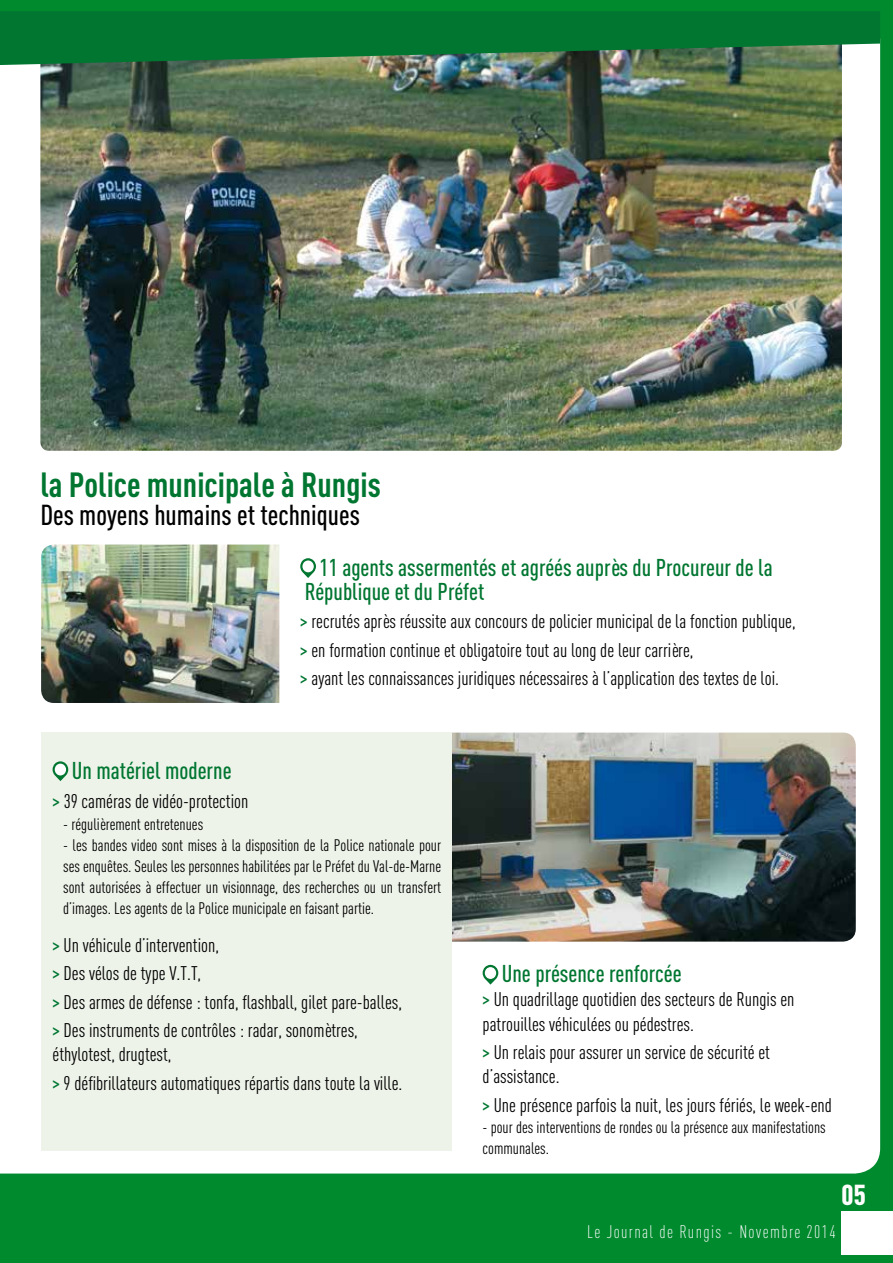
<style>
.page{position:relative;width:893px;height:1263px;background:#008a2e}
.page>*{position:absolute;margin:0;border:0;box-sizing:border-box;transform-origin:0 0}
.t1{font:700 34.5px "DIN Cond";color:#007631}
.t2{font:500 28.5px "DIN Cond";color:#000}
.t3{font:900 28.5px "DIN Cond";color:#fff}
.t4{font:500 24px/24px "DIN Cond";color:#007631}
.t5{font:19.5px/28.5px "DIN Cond";color:#000}
.t6{font:300 18px "DIN Cond";letter-spacing:.075em;color:#fff}
.t7{font:16.5px/21px "DIN Cond";color:#000}
.s1{font-weight:500;color:#007631}
</style>
<div class="page">
<div style="left:0;top:65px;width:880px;height:1108px;background:#fff"></div>
<img style="left:40px;top:65px;width:802px;height:386px">
<div style="left:842px;top:1211px;width:51px;height:43px;background:#fff"></div>
<svg style="left:0;top:11px;width:880px;height:54px;fill:#007631"></svg>
<svg style="left:300px;top:558px;width:16px;height:20px"></svg>
<svg style="left:483px;top:965px;width:15px;height:19px"></svg>
<img style="left:452px;top:732px;width:404px;height:209px">
<img style="left:41px;top:544px;width:238px;height:159px">
<div style="left:41px;top:732px;width:411px;height:419px;background:#edf3e9"></div>
<svg style="left:53px;top:761px;width:15px;height:20px"></svg>
<p class="t1" style="left:40px;top:463px;width:342px">la Police municipale à Rungis</p>
<p class="t2" style="left:40px;top:498px;width:321px">Des moyens humains et techniques</p>
<p class="t4" style="left:305px;top:555px;width:469px;text-indent:15px">11 agents assermentés et agréés auprès du Procureur de la<br>République et du Préfet</p>
<p class="t5" style="left:300px;top:607px;width:497px"><span class="s1">&gt;</span> recrutés après réussite aux concours de policier municipal de la fonction publique, <span class="s1">&gt;</span> en formation continue et obligatoire tout au long de leur carrière,<br><span class="s1">&gt;</span> ayant les connaissances juridiques nécessaires à l’application des textes de loi.</p>
<p class="t4" style="left:72px;top:758px;width:161px">Un matériel moderne</p>
<p class="t5" style="left:53px;top:786px;width:197px"><span class="s1">&gt;</span> 39 caméras de vidéo-protection</p>
<p class="t7" style="left:63px;top:813px;width:142px">- régulièrement entretenues</p>
<p class="t7" style="left:63px;top:834px;width:379px;text-align:justify">- les bandes video sont mises à la disposition de la Police nationale pour ses enquêtes. Seules les personnes habilitées par le Préfet du Val-de-Marne sont autorisées à effectuer un visionnage, des recherches ou un transfert d’images. Les agents de la Police municipale en faisant partie.</p>
<p class="t5" style="left:53px;top:930px;width:351px"><span class="s1">&gt;</span> Un véhicule d’intervention,<br><span class="s1">&gt;</span> Des vélos de type V.T.T,<br><span class="s1">&gt;</span> Des armes de défense : tonfa, flashball, gilet pare-balles, <span class="s1">&gt;</span> Des instruments de contrôles : radar, sonomètres,</p>
<p class="t5" style="left:53px;top:1040px;width:351px">éthylotest, drugtest,<br><span class="s1">&gt;</span> 9 défibrillateurs automatiques répartis dans toute la ville.</p>
<p class="t4" style="left:502px;top:961px;width:181px">Une présence renforcée</p>
<p class="t5" style="left:483px;top:987px;width:313px;line-height:24px"><span class="s1">&gt;</span> Un quadrillage quotidien des secteurs de Rungis en patrouilles véhiculées ou pédestres.</p>
<p class="t5" style="left:483px;top:1040px;width:289px;line-height:24px"><span class="s1">&gt;</span> Un relais pour assurer un service de sécurité et d’assistance.</p>
<p class="t5" style="left:483px;top:1090px;width:351px"><span class="s1">&gt;</span> Une présence parfois la nuit, les jours fériés, le week-end</p>
<p class="t7" style="left:483px;top:1116px;width:345px">- pour des interventions de rondes ou la présence aux manifestations communales.</p>
<p class="t3" style="left:842px;top:1177px;width:26px">05</p>
<p class="t6" style="left:587px;top:1221px;width:250px">Le Journal de Rungis - Novembre 2014</p>
</div>
